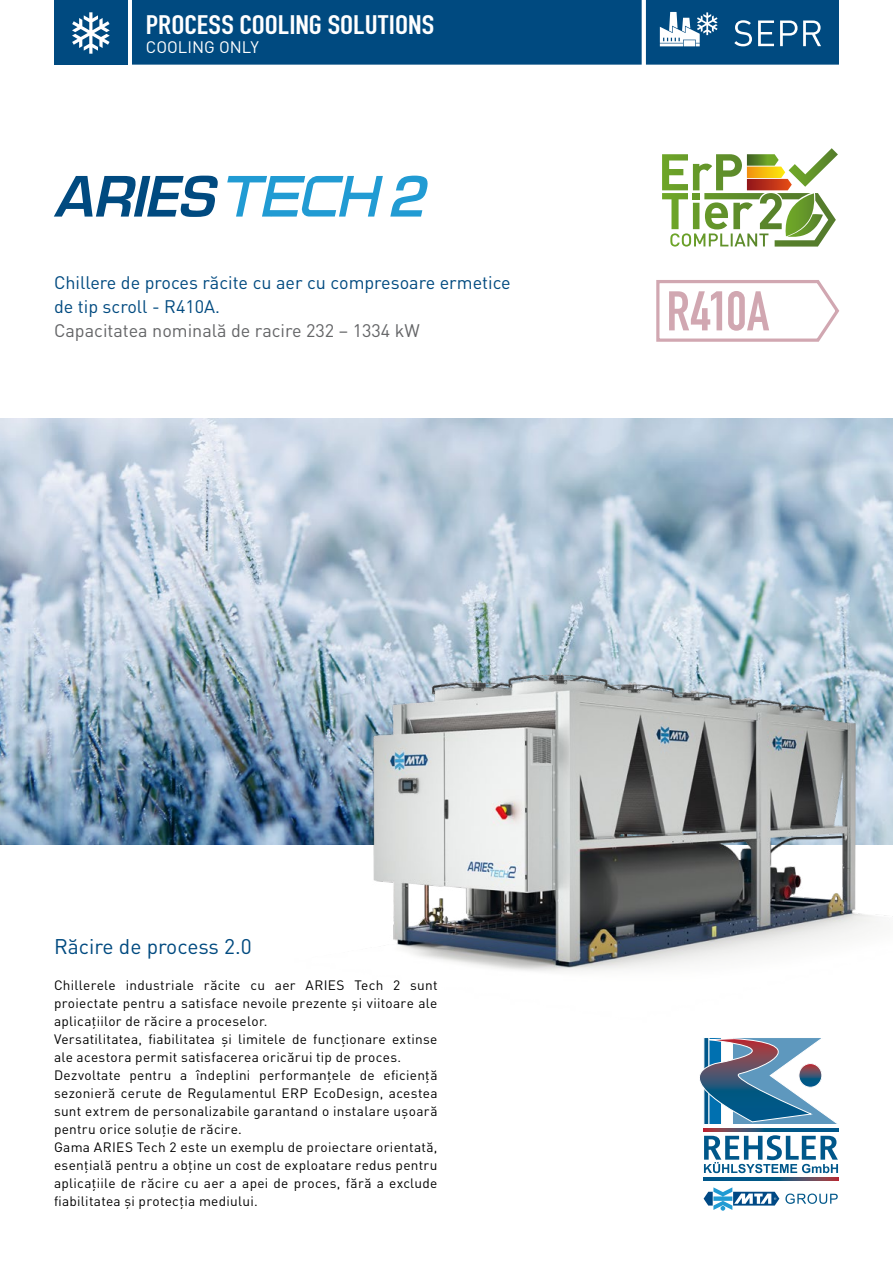
<style>
.page{position:relative;width:893px;height:1263px;background:#fff}
.page>*{position:absolute;margin:0;border:0;box-sizing:border-box;transform-origin:0 0}
.t1{font:54.9px "DIN Engschrift Alternate";letter-spacing:-.02em;color:#d1a7b1}
.t2{font:italic 54.15px "Square 721 Dm Normal";color:#004a80}
.t3{font:italic 54.15px "Square 721 Dm Normal";color:#219bd3}
.t4{font:26.4px "DIN Engschrift Alternate";color:#fff;scale:1.16 1}
.t5{font:21px "DIN Pro";color:#004a80}
.t6{font:18px/24px "DIN Pro";color:#004a80}
.t7{font:18px "DIN Pro";color:#646567}
.t8{font:16.5px "DIN Pro";color:#fff}
.t9{font:13.5px/18px "DIN Pro";letter-spacing:.02em;color:#000}
</style>
<div class="page">
<img style="left:0;top:419px;width:893px;height:425px">
<svg style="left:227px;top:176px;width:156px;height:41px"></svg>
<div style="left:54px;top:0;width:74px;height:65px;background:#004a80"></div>
<svg style="left:72px;top:12px;width:38px;height:42px"></svg>
<svg style="left:656px;top:280px;width:184px;height:62px"></svg>
<svg style="left:662px;top:148px;width:176px;height:99px"></svg>
<div style="left:132px;top:0;width:707px;height:65px;background:#004a80"></div>
<svg style="left:704px;top:1129px;width:134px;height:2px"></svg>
<svg style="left:704px;top:1178px;width:134px;height:2px"></svg>
<svg style="left:704px;top:1135px;width:134px;height:38px"></svg>
<svg style="left:699px;top:1079px;width:138px;height:45px"></svg>
<svg style="left:799px;top:1063px;width:23px;height:24px"></svg>
<div style="left:799px;top:1063px;width:23px;height:24px;border:1px solid #fff;border-radius:50%"></div>
<svg style="left:785px;top:1193px;width:53px;height:11px"></svg>
<svg style="left:704px;top:1187px;width:75px;height:24px"></svg>
<img style="left:215px;top:537px;width:678px;height:542px">
<h3 class="t4" style="left:146px;top:9px;width:250px">PROCESS COOLING SOLUTIONS</h3>
<p class="t8" style="left:146px;top:36px;width:115px">COOLING ONLY</p>
<h2 class="t2" style="left:54px;top:163px;width:175px">ARIES</h2>
<h2 class="t3" style="left:387px;top:163px;width:54px">2</h2>
<h3 class="t6" style="left:54px;top:270px;width:458px">Chillere de proces răcite cu aer cu compresoare ermetice de tip scroll - R410A.</h3>
<h3 class="t7" style="left:54px;top:318px;width:367px">Capacitatea nominală de racire 232 – 1334 kW</h3>
<h1 class="t1" style="left:666px;top:279px;width:104px">R410A</h1>
<h3 class="t5" style="left:54px;top:932px;width:199px">Răcire de process 2.0</h3>
<p class="t9" style="left:54px;top:975px;width:385px">Chillerele industriale răcite cu aer ARIES Tech 2 sunt proiectate pentru a satisface nevoile prezente și viitoare ale aplicațiilor de răcire a proceselor.<br>Versatilitatea, fiabilitatea și limitele de funcționare extinse ale acestora permit satisfacerea oricărui tip de proces.<br>Dezvoltate pentru a îndeplini performanțele de eficiență sezonieră cerute de Regulamentul ERP EcoDesign, acestea sunt extrem de personalizabile garantand o instalare ușoară pentru orice soluție de răcire.<br>Gama ARIES Tech 2 este un exemplu de proiectare orientată, esențială pentru a obține un cost de exploatare redus pentru aplicațiile de răcire cu aer a apei de proces, fără a exclude fiabilitatea și protecția mediului.</p>
</div>
